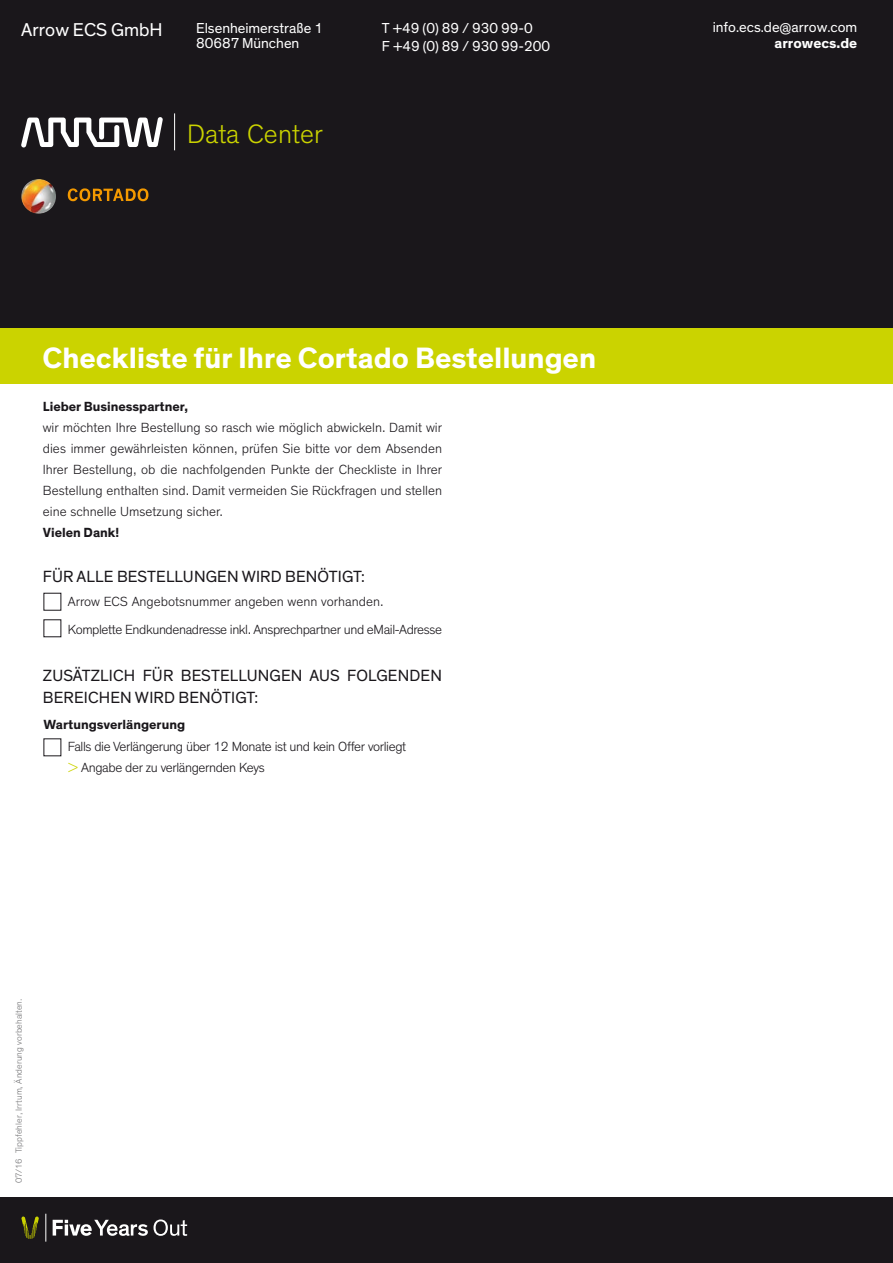
<style>
.page{position:relative;width:893px;height:1263px;background:#fff}
.page>*{position:absolute;margin:0;border:0;box-sizing:border-box;transform-origin:0 0}
.t1{font:700 30px "Theinhardt";color:#fff}
.t2{font:300 27.15px "Theinhardt";color:#cbd300}
.t3{font:18.9px "Theinhardt";color:#fff}
.t4{font:16.5px/22.5px "Theinhardt";letter-spacing:.005em;color:#1a171b}
.t5{font:14.7px/14.7px "Theinhardt";color:#fff}
.t6{font:700 14.7px "Theinhardt";color:#fff}
.t7{font:300 13.5px/21px "Theinhardt";letter-spacing:-.03em;color:#1a171b}
.t8{font:700 13.5px "Theinhardt";color:#1a171b}
.t9{font:300 9px "Theinhardt";color:#747476}
.s1{color:#cbd300}
</style>
<div class="page">
<div style="left:0;top:327px;width:893px;height:57px;background:#cbd300"></div>
<div style="left:0;top:0;width:893px;height:327px;background:#1a171b"></div>
<svg style="left:68px;top:188px;width:80px;height:13px"></svg>
<img style="left:21px;top:179px;width:35px;height:35px;border-radius:50%">
<svg style="left:21px;top:117px;width:142px;height:30px"></svg>
<hr style="left:174px;top:113px;width:1px;height:37px;background:#fff">
<div style="left:0;top:1197px;width:893px;height:66px;background:#1a171b"></div>
<svg style="left:21px;top:1217px;width:18px;height:22px"></svg>
<svg style="left:53px;top:1219px;width:134px;height:17px"></svg>
<svg style="left:46px;top:1214px;width:1px;height:28px"></svg>
<h3 class="t3" style="left:21px;top:19px;width:143px">Arrow ECS GmbH</h3>
<p class="t5" style="left:196px;top:21px;width:128px">Elsenheimerstraße 1<br>80687 München</p>
<p class="t5" style="left:382px;top:19px;width:170px;line-height:17.7px">T +49 (0) 89 / 930 99-0<br>F +49 (0) 89 / 930 99-200</p>
<h2 class="t2" style="left:187px;top:124px;width:137px">Data Center</h2>
<h1 class="t1" style="left:42px;top:346px;width:555px">Checkliste für Ihre Cortado Bestellungen</h1>
<p class="t8" style="left:43px;top:401px;width:147px">Lieber Businesspartner,</p>
<p class="t7" style="left:43px;top:417px;width:401px;text-align:justify">wir möchten Ihre Bestellung so rasch wie möglich abwickeln. Damit wir dies immer gewährleisten können, prüfen Sie bitte vor dem Absenden Ihrer Bestellung, ob die nachfolgenden Punkte der Checkliste in Ihrer Bestellung enthalten sind. Damit vermeiden Sie Rückfragen und stellen eine schnelle Umsetzung sicher.</p>
<p class="t8" style="left:43px;top:527px;width:78px">Vielen Dank!</p>
<p class="t4" style="left:43px;top:565px;width:324px">FÜR ALLE BESTELLUNGEN WIRD BENÖTIGT:</p>
<p class="t7" style="left:68px;top:588px;width:376px;line-height:28.5px">Arrow ECS Angebotsnummer angeben wenn vorhanden.<br>Komplette Endkundenadresse inkl. Ansprechpartner und eMail-Adresse</p>
<p class="t4" style="left:43px;top:664px;width:401px">ZUSÄTZLICH FÜR BESTELLUNGEN AUS FOLGENDEN<br>BEREICHEN WIRD BENÖTIGT:</p>
<p class="t8" style="left:44px;top:719px;width:143px">Wartungsverlängerung</p>
<p class="t7" style="left:68px;top:737px;width:340px">Falls die Verlängerung über 12 Monate ist und kein Offer vorliegt <span class="s1">&gt;</span> Angabe der zu verlängernden Keys</p>
<p class="t9" style="left:15px;top:1183px;width:186px;rotate:-90deg">07/16 Tippfehler, Irrtum, Änderung vorbehalten.</p>
<p class="t5" style="left:713px;top:20px;width:146px">info.ecs.de@arrow.com</p>
<p class="t6" style="left:774px;top:37px;width:84px">arrowecs.de</p>
</div>
